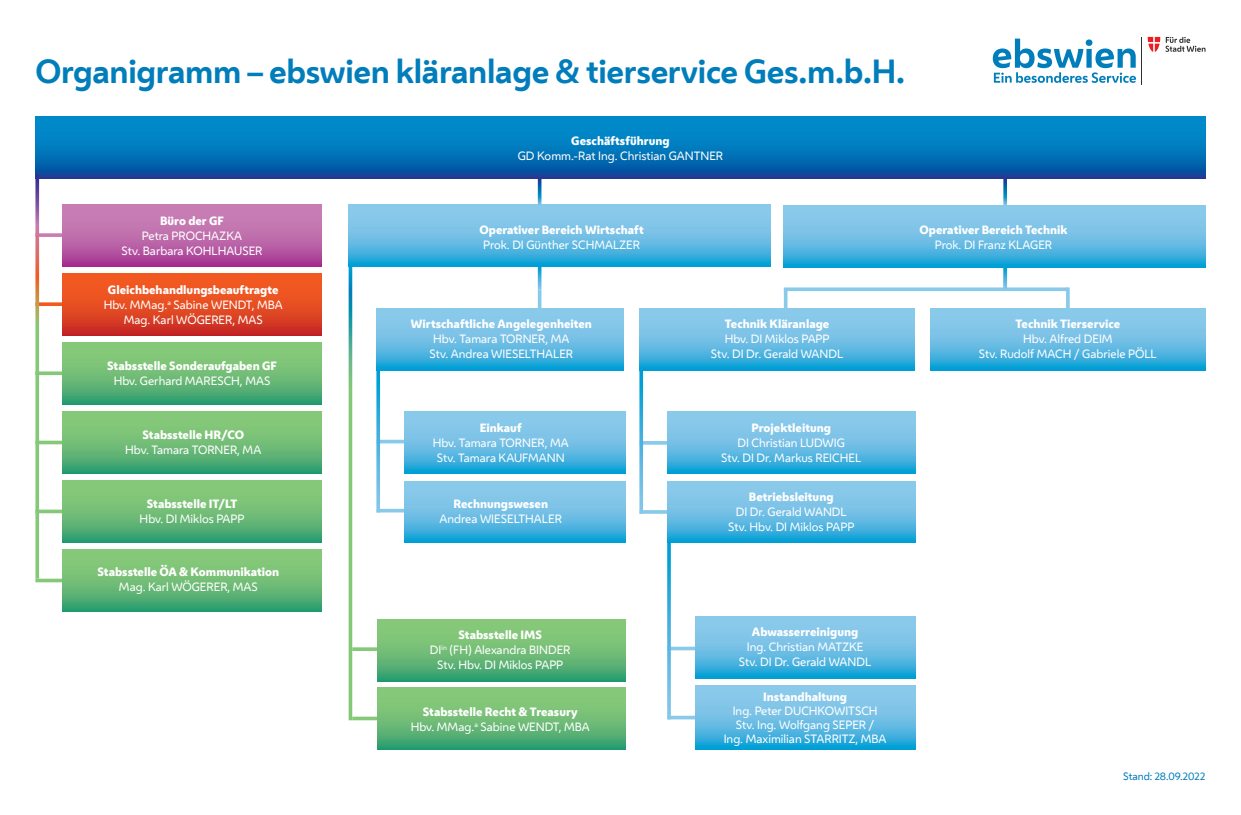
<style>
.page{position:relative;width:1241px;height:815px;background:#fff}
.page>*{position:absolute;margin:0;border:0;box-sizing:border-box;transform-origin:0 0}
.t1{font:700 31.25px "Wiener Melange";letter-spacing:-.01em;color:#007dbb}
.t2{font:11.25px/15px "Wiener Melange";color:#fff;text-align:center}
.t3{font:800 11.25px/15px "Wiener Melange";color:#fff;text-align:center}
.t4{font:10px "Wiener Melange";letter-spacing:-.01em;color:#007dbb}
.s1{font-weight:800}
.s2{font-weight:400}
</style>
<div class="page">
<svg style="left:783px;top:291px;width:4px;height:17px"></svg>
<hr style="left:376px;top:440px;width:28px;height:3px;background:#89c9ea">
<hr style="left:376px;top:509px;width:28px;height:3px;background:#89c9ea">
<svg style="left:376px;top:370px;width:4px;height:142px"></svg>
<svg style="left:643px;top:441px;width:24px;height:4px"></svg>
<svg style="left:643px;top:510px;width:24px;height:4px"></svg>
<svg style="left:639px;top:370px;width:4px;height:144px"></svg>
<hr style="left:667px;top:647px;width:28px;height:3px;background:#89c9ea">
<hr style="left:667px;top:716px;width:28px;height:3px;background:#89c9ea">
<hr style="left:667px;top:542px;width:3px;height:177px;background:#fff">
<hr style="left:352px;top:717px;width:26px;height:3px;background:#85c878">
<svg style="left:352px;top:647px;width:25px;height:4px"></svg>
<svg style="left:35px;top:117px;width:1170px;height:62px;background:#0372b8"></svg>
<svg style="left:667px;top:412px;width:248px;height:62px;background:#63bbe3"></svg>
<svg style="left:376px;top:308px;width:248px;height:62px;background:#63bbe3"></svg>
<svg style="left:639px;top:308px;width:275px;height:62px;background:#63bbe3"></svg>
<svg style="left:930px;top:308px;width:275px;height:62px;background:#63bbe3"></svg>
<svg style="left:667px;top:481px;width:248px;height:62px;background:#63bbe3"></svg>
<svg style="left:348px;top:205px;width:422px;height:62px;background:#62bbe3"></svg>
<hr style="left:1141px;top:37px;width:1px;height:48px;background:#312f30">
<svg style="left:1147px;top:37px;width:58px;height:15px"></svg>
<svg style="left:992px;top:39px;width:143px;height:44px"></svg>
<svg style="left:695px;top:617px;width:220px;height:62px;background:#62bbe3"></svg>
<svg style="left:404px;top:412px;width:221px;height:62px;background:#63bbe3"></svg>
<svg style="left:695px;top:686px;width:220px;height:63px;background:#63bbe3"></svg>
<svg style="left:404px;top:481px;width:221px;height:62px;background:#63bbe3"></svg>
<svg style="left:783px;top:287px;width:282px;height:4px"></svg>
<svg style="left:1065px;top:287px;width:4px;height:21px"></svg>
<svg style="left:377px;top:619px;width:248px;height:62px;background:#6ab975"></svg>
<svg style="left:377px;top:687px;width:248px;height:62px;background:#6aba75"></svg>
<svg style="left:783px;top:206px;width:422px;height:62px;background:#63bbe3"></svg>
<svg style="left:537px;top:178px;width:4px;height:28px"></svg>
<svg style="left:537px;top:289px;width:4px;height:19px"></svg>
<svg style="left:537px;top:267px;width:4px;height:22px"></svg>
<svg style="left:348px;top:267px;width:4px;height:453px;background:#85c796"></svg>
<svg style="left:39px;top:371px;width:24px;height:4px"></svg>
<hr style="left:35px;top:441px;width:28px;height:3px;background:#85c878">
<hr style="left:35px;top:510px;width:28px;height:3px;background:#85c878">
<hr style="left:35px;top:579px;width:28px;height:3px;background:#85c878">
<svg style="left:39px;top:233px;width:24px;height:4px"></svg>
<svg style="left:39px;top:302px;width:24px;height:4px"></svg>
<svg style="left:63px;top:204px;width:258px;height:62px;background:#bc65a9"></svg>
<svg style="left:63px;top:550px;width:258px;height:61px;background:#69b975"></svg>
<svg style="left:63px;top:480px;width:258px;height:62px;background:#6aba76"></svg>
<svg style="left:63px;top:342px;width:258px;height:62px;background:#6aba76"></svg>
<svg style="left:63px;top:411px;width:258px;height:62px;background:#6aba75"></svg>
<div style="left:63px;top:273px;width:258px;height:62px;background:linear-gradient(to bottom,#fb6421,#cb2f24)"></div>
<svg style="left:35px;top:175px;width:4px;height:404px;background:#a0b084"></svg>
<hr style="left:1003px;top:267px;width:3px;height:22px;background:#fff">
<h1 class="t1" style="left:35px;top:53px;width:871px">Organigramm – ebswien kläranlage &amp; tierservice Ges.m.b.H.</h1>
<p class="t3" style="left:571px;top:133px;width:100px">Geschäftsführung</p>
<p class="t2" style="left:517px;top:148px;width:207px">GD Komm.-Rat Ing. Christian GANTNER</p>
<p class="t3" style="left:160px;top:213px;width:65px">Büro der GF</p>
<p class="t2" style="left:122px;top:228px;width:142px">Petra PROCHAZKA<br>Stv. Barbara KOHLHAUSER</p>
<p class="t2" style="left:104px;top:282px;width:180px"><span class="s1">Gleichbehandlungsbeauftragte<br></span>Hbv. MMag.<sup>a</sup> Sabine WENDT, MBA<br>Mag. Karl WÖGERER, MAS</p>
<p class="t3" style="left:107px;top:358px;width:171px">Stabsstelle Sonderaufgaben GF</p>
<p class="t2" style="left:114px;top:373px;width:158px">Hbv. Gerhard MARESCH, MAS</p>
<p class="t3" style="left:142px;top:427px;width:103px">Stabsstelle HR/CO</p>
<p class="t2" style="left:125px;top:442px;width:138px">Hbv. Tamara TORNER, MA</p>
<p class="t3" style="left:147px;top:497px;width:92px">Stabsstelle IT/LT</p>
<p class="t2" style="left:140px;top:512px;width:106px">Hbv. DI Miklos PAPP</p>
<p class="t3" style="left:97px;top:564px;width:183px">Stabsstelle ÖA &amp; Kommunikation</p>
<p class="t2" style="left:119px;top:579px;width:140px">Mag. Karl WÖGERER, MAS</p>
<p class="t3" style="left:479px;top:222px;width:166px">Operativer Bereich Wirtschaft</p>
<p class="t2" style="left:483px;top:237px;width:158px">Prok. DI Günther SCHMALZER</p>
<p class="t3" style="left:411px;top:316px;width:183px">Wirtschaftliche Angelegenheiten</p>
<p class="t2" style="left:429px;top:332px;width:145px">Hbv. Tamara TORNER, MA<br>Stv. Andrea WIESELTHALER</p>
<p class="t3" style="left:480px;top:420px;width:43px">Einkauf</p>
<p class="t2" style="left:432px;top:435px;width:138px">Hbv. Tamara TORNER, MA<br>Stv. Tamara KAUFMANN</p>
<p class="t3" style="left:453px;top:497px;width:96px">Rechnungswesen</p>
<p class="t2" style="left:439px;top:512px;width:124px">Andrea WIESELTHALER</p>
<p class="t2" style="left:430px;top:628px;width:142px"><span class="s1">Stabsstelle IMS<br></span>DI<sup>in</sup> (FH) Alexandra BINDER<br>Stv. Hbv. DI Miklos PAPP</p>
<p class="t3" style="left:410px;top:704px;width:180px">Stabsstelle Recht &amp; Treasury<br><span class="s2">Hbv. MMag.</span><sup>a</sup> <span class="s2">Sabine WENDT, MBA</span></p>
<p class="t3" style="left:724px;top:316px;width:106px">Technik Kläranlage</p>
<p class="t2" style="left:710px;top:332px;width:134px">Hbv. DI Miklos PAPP<br>Stv. DI Dr. Gerald WANDL</p>
<p class="t3" style="left:751px;top:420px;width:81px">Projektleitung</p>
<p class="t2" style="left:721px;top:436px;width:142px">DI Christian LUDWIG<br>Stv. DI Dr. Markus REICHEL</p>
<p class="t3" style="left:748px;top:489px;width:86px">Betriebsleitung</p>
<p class="t2" style="left:728px;top:504px;width:127px">DI Dr. Gerald WANDL<br>Stv. Hbv. DI Miklos PAPP</p>
<p class="t3" style="left:919px;top:222px;width:149px">Operativer Bereich Technik</p>
<p class="t2" style="left:934px;top:237px;width:119px">Prok. DI Franz KLAGER</p>
<p class="t3" style="left:1015px;top:316px;width:106px">Technik Tierservice</p>
<p class="t2" style="left:978px;top:332px;width:179px">Hbv. Alfred DEIM<br>Stv. Rudolf MACH / Gabriele PÖLL</p>
<p class="t3" style="left:751px;top:625px;width:108px">Abwasserreinigung</p>
<p class="t2" style="left:738px;top:640px;width:134px">Ing. Christian MATZKE<br>Stv. DI Dr. Gerald WANDL</p>
<p class="t3" style="left:763px;top:690px;width:85px">Instandhaltung</p>
<p class="t2" style="left:723px;top:704px;width:164px;line-height:13.8px">Ing. Peter DUCHKOWITSCH<br>Stv. Ing. Wolfgang SEPER /<br>Ing. Maximilian STARRITZ, MBA</p>
<p class="t4" style="left:1123px;top:770px;width:84px">Stand: 28.09.2022</p>
</div>
